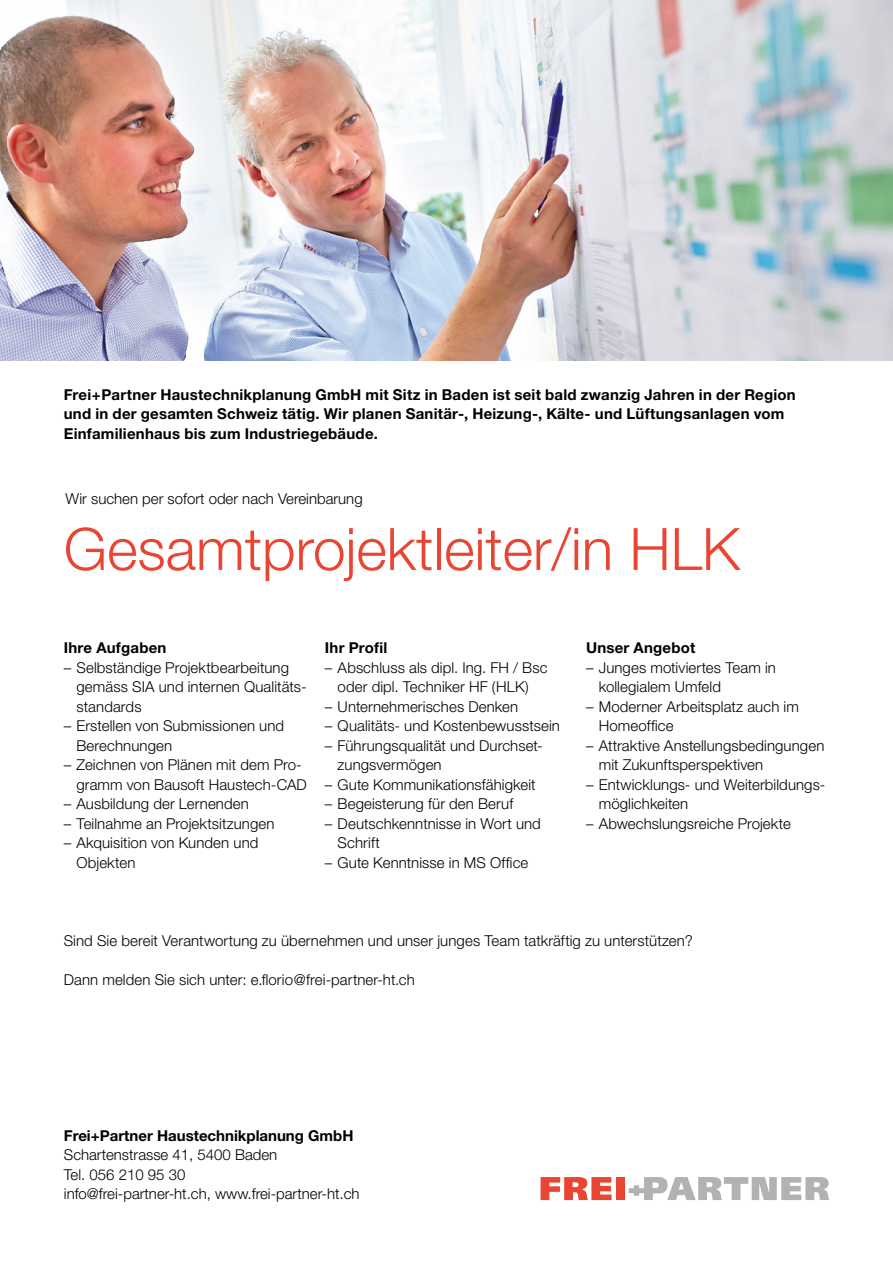
<style>
.page{position:relative;width:893px;height:1263px;background:#fff}
.page>*{position:absolute;margin:0;border:0;box-sizing:border-box;transform-origin:0 0}
.t1{font:300 58.5px "Helvetica Neue";color:#e94532}
.t2{font:300 15px/19.5px "Helvetica Neue";letter-spacing:.005em;color:#000}
.t3{font:700 15px/19.5px "Helvetica Neue";letter-spacing:.015em;color:#000}
</style>
<div class="page">
<img style="left:0;top:0;width:893px;height:360px">
<svg style="left:541px;top:1177px;width:71px;height:23px"></svg>
<div style="left:616px;top:1177px;width:9px;height:23px;background:#e94532"></div>
<svg style="left:629px;top:1177px;width:200px;height:23px"></svg>
<p class="t3" style="left:64px;top:384px;width:733px">Frei+Partner Haustechnikplanung GmbH mit Sitz in Baden ist seit bald zwanzig Jahren in der Region und in der gesamten Schweiz tätig. Wir planen Sanitär-, Heizung-, Kälte- und Lüftungsanlagen vom<br>Einfamilienhaus bis zum Industriegebäude.</p>
<p class="t2" style="left:66px;top:488px;width:299px">Wir suchen per sofort oder nach Vereinbarung</p>
<h1 class="t1" style="left:64px;top:513px;width:678px">Gesamtprojektleiter/in HLK</h1>
<p class="t3" style="left:64px;top:638px;width:104px">Ihre Aufgaben</p>
<p class="t2" style="left:77px;top:657px;width:232px;text-indent:-13px">– Selbständige Projektbearbeitung gemäss SIA und internen Qualitäts&shy;standards</p>
<p class="t2" style="left:77px;top:716px;width:209px;text-indent:-13px">– Erstellen von Submissionen und<br>Berechnungen</p>
<p class="t2" style="left:77px;top:755px;width:232px;text-indent:-13px">– Zeichnen von Plänen mit dem Pro&shy;gramm von Bausoft Haustech-CAD</p>
<p class="t2" style="left:64px;top:794px;width:187px">– Ausbildung der Lernenden</p>
<p class="t2" style="left:64px;top:813px;width:212px">– Teilnahme an Projektsitzungen</p>
<p class="t2" style="left:77px;top:833px;width:183px;text-indent:-13px">– Akquisition von Kunden und<br>Objekten</p>
<p class="t3" style="left:325px;top:638px;width:64px">Ihr Profil</p>
<p class="t2" style="left:325px;top:657px;width:224px;text-align:center">– Abschluss als dipl. Ing. FH / Bsc oder dipl. Techniker HF (HLK)</p>
<p class="t2" style="left:325px;top:696px;width:195px">– Unternehmerisches Denken</p>
<p class="t2" style="left:325px;top:716px;width:236px">– Qualitäts- und Kostenbewusstsein</p>
<p class="t2" style="left:338px;top:735px;width:207px;text-indent:-13px">– Führungsqualität und Durchset&shy;zungsvermögen</p>
<p class="t2" style="left:325px;top:774px;width:212px">– Gute Kommunikationsfähigkeit</p>
<p class="t2" style="left:325px;top:794px;width:190px">– Begeisterung für den Beruf</p>
<p class="t2" style="left:338px;top:813px;width:205px;text-indent:-13px">– Deutschkenntnisse in Wort und<br>Schrift</p>
<p class="t2" style="left:325px;top:852px;width:205px">– Gute Kenntnisse in MS Office</p>
<p class="t3" style="left:586px;top:638px;width:111px">Unser Angebot</p>
<p class="t2" style="left:599px;top:657px;width:179px;text-indent:-13px">– Junges motiviertes Team in kollegialem Umfeld</p>
<p class="t2" style="left:599px;top:696px;width:202px;text-indent:-13px">– Moderner Arbeitsplatz auch im<br>Homeoffice</p>
<p class="t2" style="left:599px;top:735px;width:227px;text-indent:-13px">– Attraktive Anstellungsbedingungen mit Zukunftsperspektiven</p>
<p class="t2" style="left:599px;top:774px;width:228px;text-indent:-13px">– Entwicklungs- und Weiterbildungs&shy;möglichkeiten</p>
<p class="t2" style="left:586px;top:813px;width:206px">– Abwechslungsreiche Projekte</p>
<p class="t2" style="left:64px;top:930px;width:631px">Sind Sie bereit Verantwortung zu übernehmen und unser junges Team tatkräftig zu unterstützen?</p>
<p class="t2" style="left:64px;top:969px;width:353px">Dann melden Sie sich unter: e.florio@frei-partner-ht.ch</p>
<p class="t3" style="left:64px;top:1125px;width:291px">Frei+Partner Haustechnikplanung GmbH</p>
<p class="t2" style="left:64px;top:1145px;width:297px">Schartenstrasse 41, 5400 Baden<br>Tel. 056 210 95 30<br>info@frei-partner-ht.ch, www.frei-partner-ht.ch</p>
</div>
